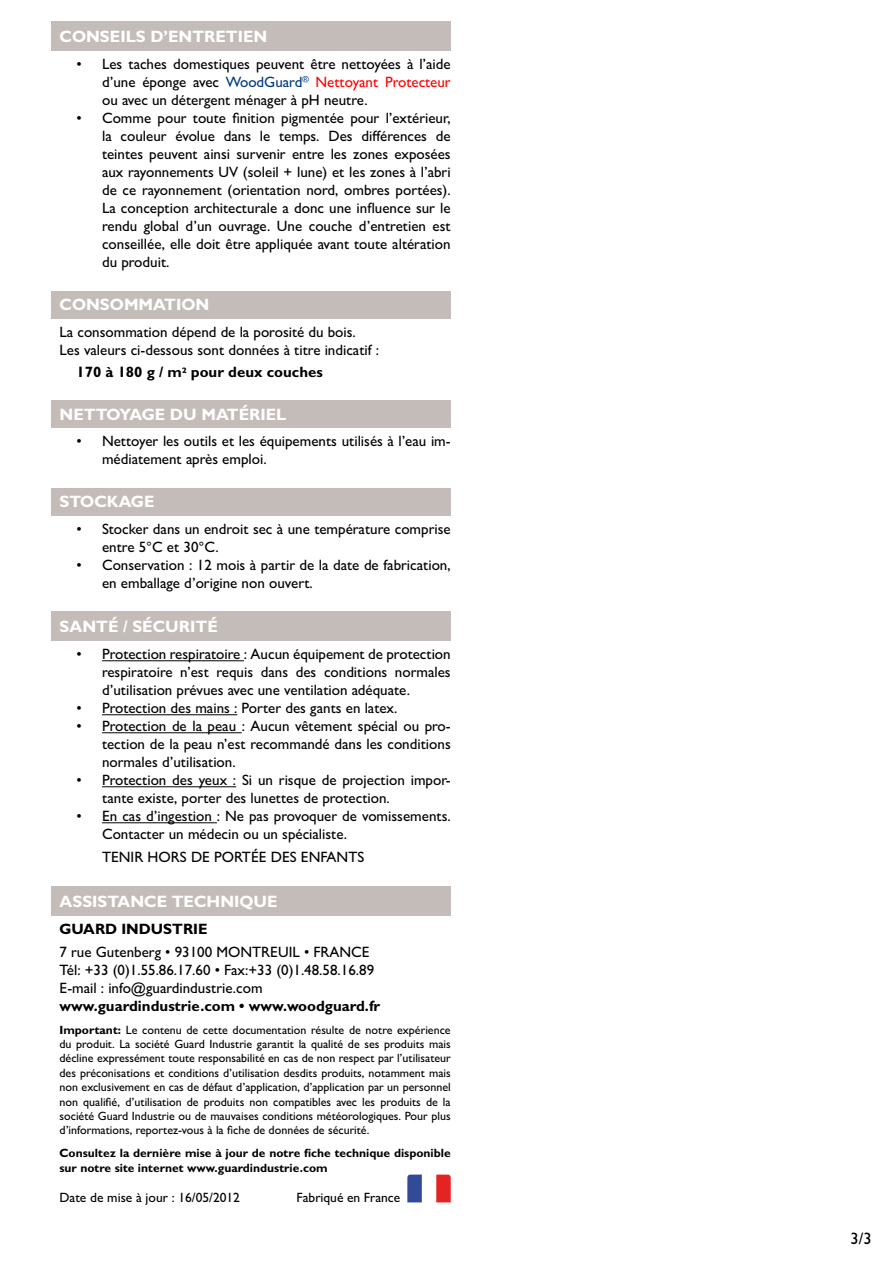
<style>
.page{position:relative;width:893px;height:1263px;background:#fff}
.page>*{position:absolute;margin:0;border:0;box-sizing:border-box;transform-origin:0 0}
.t1{font:700 16.5px "Gill Sans MT Std";color:#fff}
.t2{font:500 16.5px "Gill Sans MT Std";color:#000}
.t3{font:500 15px/18px "Gill Sans MT Std";color:#000}
.t4{font:700 15px "Gill Sans MT Std";color:#000}
.t5{font:500 13.5px "Gill Sans MT Std";color:#000}
.t6{font:500 12px/14.4px "Gill Sans MT Std";color:#000;text-align:justify}
.t7{font:700 12px/14.4px "Gill Sans MT Std";color:#000}
.s1{color:#003a80}
.s2{color:#f00}
.s3{font-weight:700}
</style>
<div class="page">
<hr style="left:102px;top:660px;width:142px;height:1px;background:#000">
<hr style="left:102px;top:714px;width:135px;height:1px;background:#000">
<hr style="left:102px;top:732px;width:140px;height:1px;background:#000">
<hr style="left:102px;top:786px;width:134px;height:1px;background:#000">
<hr style="left:102px;top:822px;width:115px;height:1px;background:#000">
<div style="left:51px;top:21px;width:400px;height:30px;background:#c4bcb8"></div>
<div style="left:51px;top:291px;width:400px;height:27px;background:#c4bcb8"></div>
<div style="left:51px;top:401px;width:400px;height:27px;background:#c4bcb8"></div>
<div style="left:51px;top:488px;width:400px;height:28px;background:#c4bcb8"></div>
<div style="left:51px;top:611px;width:400px;height:30px;background:#c4bcb8"></div>
<div style="left:51px;top:886px;width:400px;height:30px;background:#c4bcb8"></div>
<svg style="left:436px;top:1174px;width:15px;height:28px"></svg>
<p class="t1" style="left:60px;top:26px;width:12px">CONSEILS</p>
<p class="t1" style="left:150px;top:26px;width:30px">D’ENTRETIEN</p>
<p class="t3" style="left:102px;top:55px;width:350px;text-align:justify;text-indent:-26px">• Les taches domestiques peuvent être nettoyées à l’aide d’une éponge avec <span class="s1">WoodGuard</span><sup>®</sup> <span class="s2">Nettoyant Protecteur </span>ou avec un détergent ménager à pH neutre.</p>
<p class="t3" style="left:102px;top:109px;width:350px;text-align:justify;text-indent:-26px">• Comme pour toute finition pigmentée pour l’extérieur, la couleur évolue dans le temps. Des différences de teintes peuvent ainsi survenir entre les zones exposées aux rayonnements UV (soleil + lune) et les zones à l’abri de ce rayonnement (orientation nord, ombres portées).<br>La conception architecturale a donc une influence sur le rendu global d’un ouvrage. Une couche d’entretien est conseillée, elle doit être appliquée avant toute altération du produit.</p>
<p class="t1" style="left:60px;top:294px;width:151px">consommation</p>
<p class="t3" style="left:60px;top:322px;width:321px">La consommation dépend de la porosité du bois.<br>Les valeurs ci-dessous sont données à titre indicatif :</p>
<p class="t4" style="left:77px;top:362px;width:248px">170 à 180 g / m² pour deux couches</p>
<p class="t1" style="left:60px;top:404px;width:228px">nettoyag e du matériel</p>
<p class="t3" style="left:102px;top:432px;width:350px;text-indent:-26px">• Nettoyer les outils et les équipements utilisés à l’eau im&shy;médiatement après emploi.</p>
<p class="t1" style="left:60px;top:492px;width:97px">stockag e</p>
<p class="t3" style="left:102px;top:519px;width:350px;text-indent:-26px">• Stocker dans un endroit sec à une température comprise entre 5°C et 30°C.</p>
<p class="t3" style="left:102px;top:555px;width:350px;text-indent:-26px">• Conservation : 12 mois à partir de la date de fabrication, en emballage d’origine non ouvert.</p>
<p class="t1" style="left:60px;top:616px;width:160px">santé / sécurité</p>
<p class="t3" style="left:102px;top:645px;width:350px;text-align:justify;text-indent:-26px">• Protection respiratoire : Aucun équipement de protection respiratoire n’est requis dans des conditions normales d’utilisation prévues avec une ventilation adéquate.</p>
<p class="t3" style="left:77px;top:699px;width:322px">• Protection des mains : Porter des gants en latex.</p>
<p class="t3" style="left:102px;top:717px;width:350px;text-align:justify;text-indent:-26px">• Protection de la peau : Aucun vêtement spécial ou pro&shy;tection de la peau n’est recommandé dans les conditions normales d’utilisation.</p>
<p class="t3" style="left:102px;top:771px;width:350px;text-indent:-26px">• Protection des yeux : Si un risque de projection impor&shy;tante existe, porter des lunettes de protection.</p>
<p class="t3" style="left:102px;top:807px;width:350px;text-indent:-26px">• En cas d’ingestion : Ne pas provoquer de vomissements.<br>Contacter un médecin ou un spécialiste.</p>
<p class="t3" style="left:102px;top:847px;width:264px">TENIR HORS DE PORTÉE DES ENFANTS</p>
<p class="t1" style="left:60px;top:891px;width:220px">assistance technique</p>
<p class="t4" style="left:60px;top:920px;width:25px">GUARD</p>
<p class="t4" style="left:121px;top:920px;width:11px">INDUSTRIE</p>
<p class="t3" style="left:60px;top:942px;width:316px">7 rue Gutenberg • 93100 MONTREUIL • FRANCE<br>Tél: +33 (0)1.55.86.17.60 • Fax:+33 (0)1.48.58.16.89<br>E-mail : info@guardindustrie.com</p>
<p class="t4" style="left:60px;top:996px;width:322px">www.guardindustrie.com • www.woodguard.fr</p>
<p class="t6" style="left:60px;top:1022px;width:393px"><span class="s3">Important:</span> Le contenu de cette documentation résulte de notre expérience du produit. La société Guard Industrie garantit la qualité de ses produits mais décline expressément toute responsabilité en cas de non respect par l’utilisateur des préconisations et conditions d’utilisation desdits produits, notamment mais non exclusivement en cas de défaut d’application, d’application par un personnel non qualifié, d’utilisation de produits non compatibles avec les produits de la société Guard Industrie ou de mauvaises conditions météorologiques. Pour plus d’informations, reportez-vous à la fiche de données de sécurité.</p>
<p class="t7" style="left:60px;top:1146px;width:393px">Consultez la dernière mise à jour de notre fiche technique disponible sur notre site internet www.guardindustrie.com</p>
<p class="t5" style="left:60px;top:1190px;width:182px">Date de mise à jour : 16/05/2012</p>
<p class="t5" style="left:297px;top:1190px;width:105px">Fabriqué en France</p>
<p class="t2" style="left:851px;top:1229px;width:23px">3/3</p>
</div>
